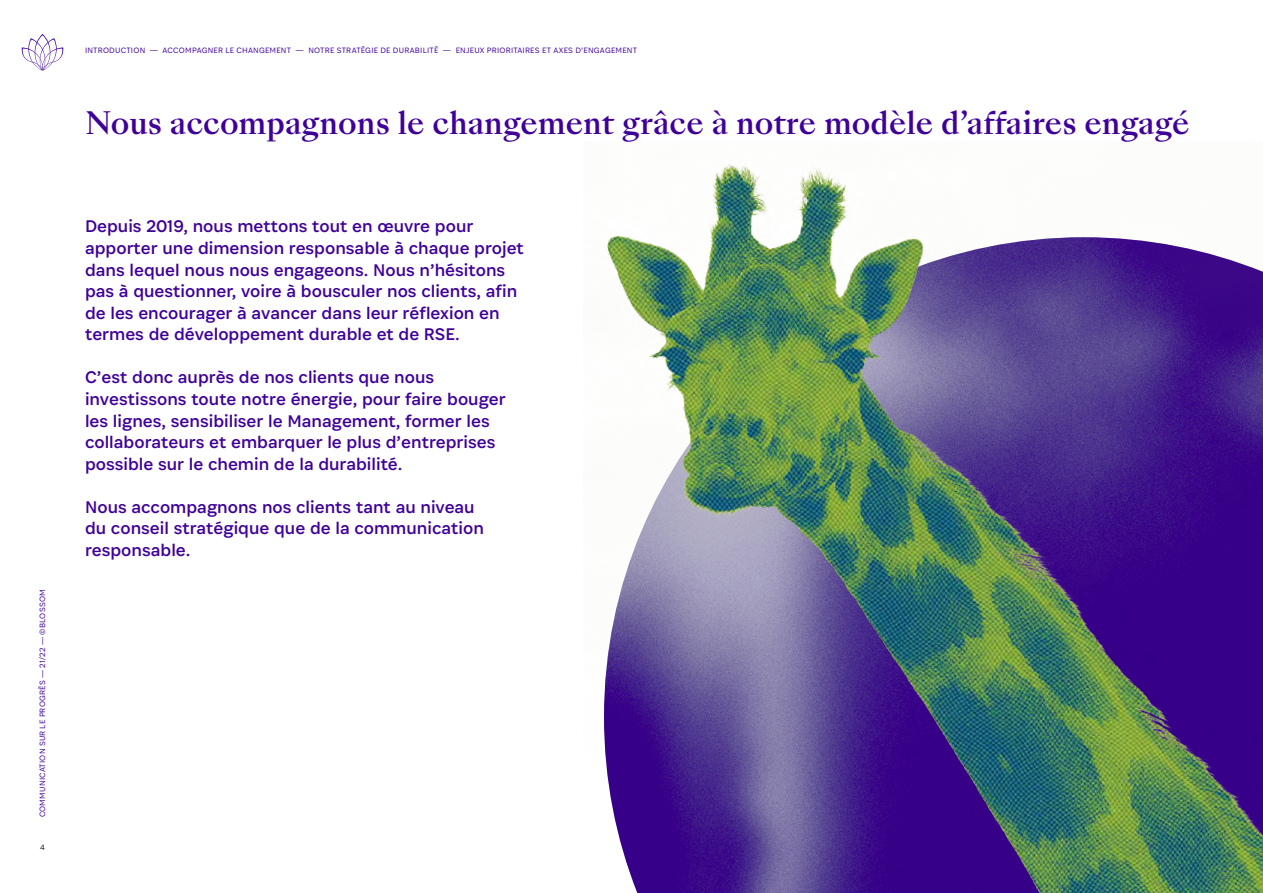
<style>
.page{position:relative;width:1263px;height:893px;background:#fff}
.page>*{position:absolute;margin:0;border:0;box-sizing:border-box;transform-origin:0 0}
.t1{font:500 30px "Sang Bleu Kingdom";color:#3f0099}
.t2{font:18px/21.6px "Associate Sans";color:#3f0099}
.t3{font:300 8.25px "Associate Sans";letter-spacing:.025em;color:#3f0099}
.t4{font:300 8.25px "Associate Sans";color:#1d1d1b}
</style>
<div class="page">
<svg style="left:22px;top:34px;width:41px;height:37px"></svg>
<img style="left:604px;top:164px;width:659px;height:729px">
<p class="t3" style="left:37px;top:817px;width:230px;rotate:-90deg">COMMUNICATION SUR LE PROGRÈS — 21/22 — ©BLOSSOM</p>
<p class="t4" style="left:40px;top:843px;width:6px">4</p>
<p class="t3" style="left:85px;top:45px;width:553px">INTRODUCTION — ACCOMPAGNER LE CHANGEMENT — NOTRE STRATÉGIE DE DURABILITÉ — ENJEUX PRIORITAIRES ET AXES D’ENGAGEMENT</p>
<h1 class="t1" style="left:85px;top:102px;width:1106px">Nous accompagnons le changement grâce à notre modèle d’affaires engagé</h1>
<p class="t2" style="left:85px;top:215px;width:440px">Depuis 2019, nous mettons tout en œuvre pour apporter une dimension responsable à chaque projet dans lequel nous nous engageons. Nous n’hésitons pas à questionner, voire à bousculer nos clients, afin de les encourager à avancer dans leur réflexion en termes de développement durable et de RSE.</p>
<p class="t2" style="left:85px;top:366px;width:422px">C’est donc auprès de nos clients que nous investissons toute notre énergie, pour faire bouger les lignes, sensibiliser le Management, former les collaborateurs et embarquer le plus d’entreprises possible sur le chemin de la durabilité.</p>
<p class="t2" style="left:85px;top:495px;width:400px">Nous accompagnons nos clients tant au niveau du conseil stratégique que de la communication responsable.</p>
</div>
